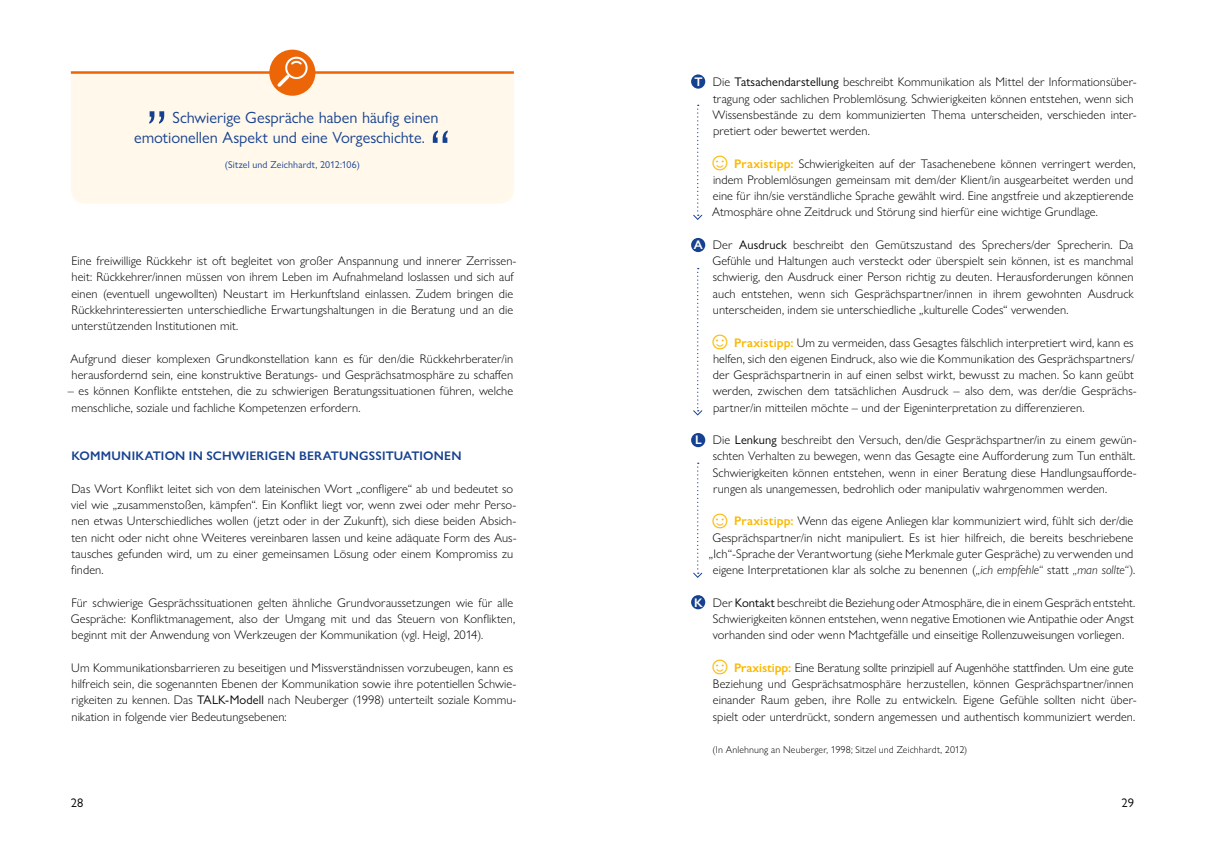
<style>
.page{position:relative;width:1205px;height:851px;background:#fff}
.page>*{position:absolute;margin:0;border:0;box-sizing:border-box;transform-origin:0 0}
.t1{font:56.25px "Gill Sans Nova";color:#164190}
.t2{font:16.25px/20px "Gill Sans Nova";color:#164190}
.t3{font:300 12.5px/16.2px "Gill Sans Nova";letter-spacing:.005em;color:#000}
.t4{font:600 12.5px "Gill Sans Nova";letter-spacing:.015em;color:#164190}
.t5{font:12.5px "Gill Sans Nova";color:#000}
.t6{font:600 12.5px "Gill Sans Nova";color:#fff}
.t7{font:300 10px "Gill Sans Nova";letter-spacing:.015em;color:#000}
.t8{font:10px "Gill Sans Nova";letter-spacing:.015em;color:#164190}
.s1{font-weight:400}
.s2{font-weight:600;font-size:23.75px;color:#fbb800}
.s3{font-weight:600;color:#fbb800}
.s4{font-style:italic}
</style>
<div class="page">
<div style="left:691px;top:74px;width:14px;height:15px;background:#164190;border-radius:50%"></div>
<div style="left:691px;top:238px;width:14px;height:14px;background:#164190;border-radius:50%"></div>
<div style="left:691px;top:433px;width:14px;height:14px;background:#164190;border-radius:50%"></div>
<div style="left:691px;top:595px;width:14px;height:14px;background:#164190;border-radius:50%"></div>
<div style="left:71px;top:74px;width:443px;height:129px;background:#fff8eb"></div>
<hr style="left:71px;top:71px;width:443px;height:3px;background:#ec6608">
<div style="left:269px;top:50px;width:46px;height:46px;background:#ec6608;border-radius:50%"></div>
<svg style="left:274px;top:54px;width:36px;height:36px"></svg>
<svg style="left:693px;top:105px;width:10px;height:115px"></svg>
<svg style="left:693px;top:462px;width:10px;height:116px"></svg>
<svg style="left:693px;top:268px;width:10px;height:147px"></svg>
<h1 class="t1" style="left:146px;top:63px;width:23px">„</h1>
<h2 class="t2" style="left:134px;top:107px;width:306px;text-indent:38px">Schwierige Gespräche haben häufig einen emotionellen Aspekt und eine Vorgeschichte.</h2>
<p class="t8" style="left:225px;top:158px;width:137px">(Sitzel und Zeichhardt, 2012:106)</p>
<h1 class="t1" style="left:429px;top:116px;width:23px">“</h1>
<p class="t3" style="left:71px;top:253px;width:447px">Eine freiwillige Rückkehr ist oft begleitet von großer Anspannung und innerer Zerrissen&shy;heit: Rückkehrer/innen müssen von ihrem Leben im Aufnahmeland loslassen und sich auf einen (eventuell ungewollten) Neustart im Herkunftsland einlassen. Zudem bringen die Rückkehrinteressierten unterschiedliche Erwartungshaltungen in die Beratung und an die unterstützenden Institutionen mit.</p>
<p class="t3" style="left:71px;top:350px;width:444px">Aufgrund dieser komplexen Grundkonstellation kann es für den/die Rückkehrberater/in herausfordernd sein, eine konstruktive Beratungs- und Gesprächsatmosphäre zu schaffen</p>
<p class="t3" style="left:72px;top:383px;width:443px;text-indent:-4px">– es können Konflikte entstehen, die zu schwierigen Beratungssituationen führen, welche menschliche, soziale und fachliche Kompetenzen erfordern.</p>
<p class="t4" style="left:71px;top:448px;width:392px">KOMMUNIKATION IN SCHWIERIGEN BERATUNGSSITUATIONEN</p>
<p class="t3" style="left:71px;top:480px;width:447px">Das Wort Konflikt leitet sich von dem lateinischen Wort „confligere“ ab und bedeutet so viel wie „zusammenstoßen, kämpfen“. Ein Konflikt liegt vor, wenn zwei oder mehr Perso&shy;nen etwas Unterschiedliches wollen (jetzt oder in der Zukunft), sich diese beiden Absich&shy;ten nicht oder nicht ohne Weiteres vereinbaren lassen und keine adäquate Form des Aus&shy;tausches gefunden wird, um zu einer gemeinsamen Lösung oder einem Kompromiss zu finden.</p>
<p class="t3" style="left:71px;top:594px;width:446px">Für schwierige Gesprächssituationen gelten ähnliche Grundvoraussetzungen wie für alle<br>Gespräche: Konfliktmanagement, also der Umgang mit und das Steuern von Konflikten, beginnt mit der Anwendung von Werkzeugen der Kommunikation (vgl. Heigl, 2014).</p>
<p class="t3" style="left:71px;top:659px;width:447px">Um Kommunikationsbarrieren zu beseitigen und Missverständnissen vorzubeugen, kann es hilfreich sein, die sogenannten Ebenen der Kommunikation sowie ihre potentiellen Schwie&shy;rigkeiten zu kennen. Das <span class="s1">TALK-Modell</span> nach Neuberger (1998) unterteilt soziale Kommu&shy;nikation in folgende vier Bedeutungsebenen:</p>
<p class="t3" style="left:712px;top:74px;width:426px">Die <span class="s1">Tatsachendarstellung</span> beschreibt Kommunikation als Mittel der Informationsüber&shy;tragung oder sachlichen Problemlösung. Schwierigkeiten können entstehen, wenn sich Wissensbestände zu dem kommunizierten Thema unterscheiden, verschieden inter&shy;pretiert oder bewertet werden.</p>
<p class="t3" style="left:712px;top:155px;width:425px;text-indent:-4px"><span class="s2">☺</span> <span class="s3">Praxistipp:</span> Schwierigkeiten auf der Tasachenebene können verringert werden, indem Problemlösungen gemeinsam mit dem/der Klient/in ausgearbeitet werden und eine für ihn/sie verständliche Sprache gewählt wird. Eine angstfreie und akzeptierende Atmosphäre ohne Zeitdruck und Störung sind hierfür eine wichtige Grundlage.</p>
<p class="t3" style="left:712px;top:236px;width:423px;text-align:justify">Der <span class="s1">Ausdruck</span> beschreibt den Gemütszustand des Sprechers/der Sprecherin. Da Gefühle und Haltungen auch versteckt oder überspielt sein können, ist es manchmal schwierig, den Ausdruck einer Person richtig zu deuten. Herausforderungen können auch entstehen, wenn sich Gesprächspartner/innen in ihrem gewohnten Ausdruck unterscheiden, indem sie unterschiedliche „kulturelle Codes“ verwenden.</p>
<p class="t3" style="left:713px;top:334px;width:425px;text-indent:-5px"><span class="s2">☺</span> <span class="s3">Praxistipp:</span> Um zu vermeiden, dass Gesagtes fälschlich interpretiert wird, kann es helfen, sich den eigenen Eindruck, also wie die Kommunikation des Gesprächspartners/ der Gesprächspartnerin in auf einen selbst wirkt, bewusst zu machen. So kann geübt werden, zwischen dem tatsächlichen Ausdruck – also dem, was der/die Gesprächs&shy;partner/in mitteilen möchte – und der Eigeninterpretation zu differenzieren.</p>
<p class="t3" style="left:713px;top:431px;width:425px">Die <span class="s1">Lenkung</span> beschreibt den Versuch, den/die Gesprächspartner/in zu einem gewün&shy;schten Verhalten zu bewegen, wenn das Gesagte eine Aufforderung zum Tun enthält.<br>Schwierigkeiten können entstehen, wenn in einer Beratung diese Handlungsaufforde&shy;rungen als unangemessen, bedrohlich oder manipulativ wahrgenommen werden.</p>
<p class="t3" style="left:708px;top:513px;width:429px;text-align:center"><span class="s2">☺</span> <span class="s3">Praxistipp:</span> Wenn das eigene Anliegen klar kommuniziert wird, fühlt sich der/die Gesprächspartner/in nicht manipuliert. Es ist hier hilfreich, die bereits beschriebene „Ich“-Sprache der Verantwortung (siehe Merkmale guter Gespräche) zu verwenden und eigene Interpretationen klar als solche zu benennen (<span class="s4">„ich empfehle“</span> statt <span class="s4">„man sollte“</span>).</p>
<p class="t3" style="left:713px;top:594px;width:424px;text-align:justify">Der <span class="s1">Kontakt</span> beschreibt die Beziehung oder Atmosphäre, die in einem Gespräch entsteht.<br>Schwierigkeiten können entstehen, wenn negative Emotionen wie Antipathie oder Angst vorhanden sind oder wenn Machtgefälle und einseitige Rollenzuweisungen vorliegen.</p>
<p class="t3" style="left:708px;top:659px;width:430px;text-align:center"><span class="s2">☺</span> <span class="s3">Praxistipp:</span> Eine Beratung sollte prinzipiell auf Augenhöhe stattfinden. Um eine gute Beziehung und Gesprächsatmosphäre herzustellen, können Gesprächspartner/innen einander Raum geben, ihre Rolle zu entwickeln. Eigene Gefühle sollten nicht über&shy;spielt oder unterdrückt, sondern angemessen und authentisch kommuniziert werden.</p>
<p class="t7" style="left:712px;top:743px;width:256px">(In Anlehnung an Neuberger, 1998; Sitzel und Zeichhardt, 2012)</p>
<p class="t6" style="left:694px;top:74px;width:10px">T</p>
<p class="t6" style="left:694px;top:237px;width:10px">A</p>
<p class="t6" style="left:695px;top:432px;width:8px">L</p>
<p class="t6" style="left:694px;top:594px;width:10px">K</p>
<p class="t5" style="left:71px;top:794px;width:14px">28</p>
<p class="t5" style="left:1121px;top:794px;width:14px">29</p>
</div>
